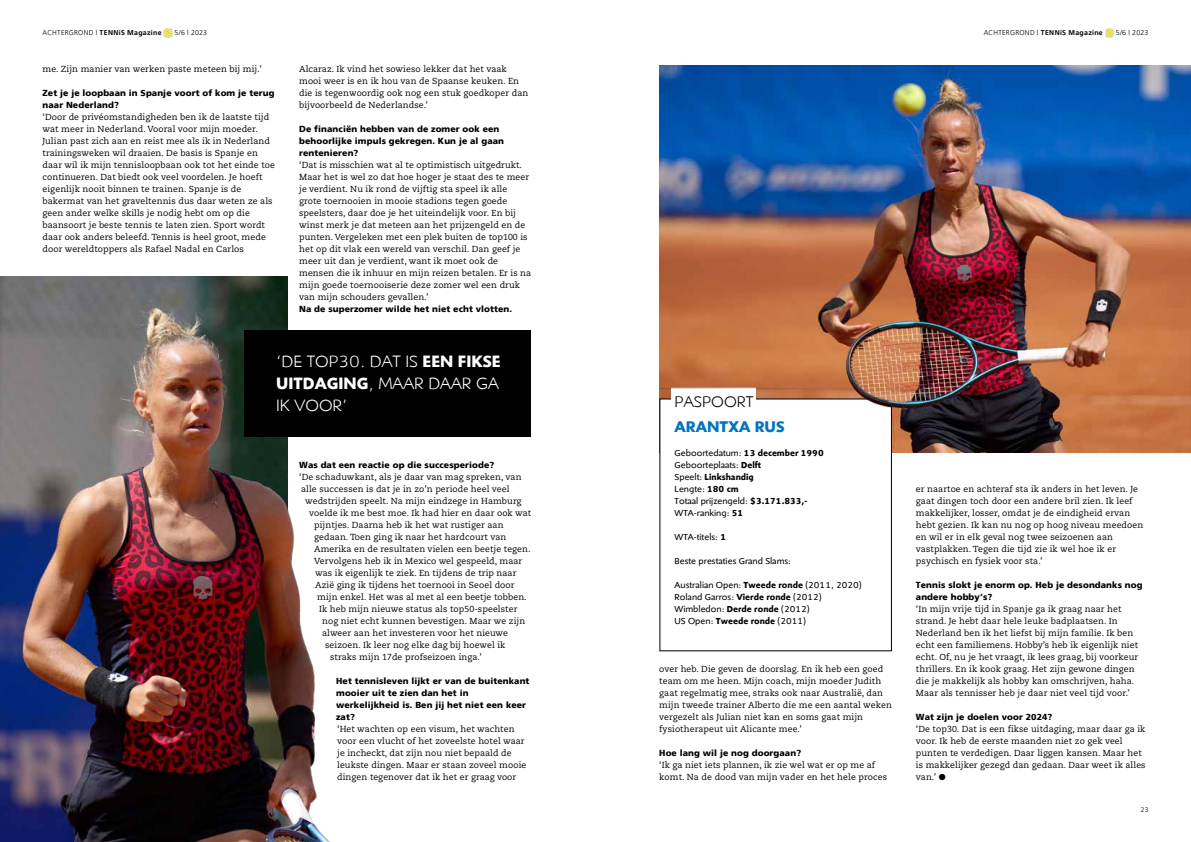
<style>
.page{position:relative;width:1191px;height:842px;background:#fff}
.page>*{position:absolute;margin:0;border:0;box-sizing:border-box;transform-origin:0 0}
.t1{font:300 17px/22px "Shinn";color:#fff;text-align:justify}
.t2{font:700 16px "Shinn";color:#0075bf}
.t3{font:300 16px "Shinn";color:#000}
.t4{font:9px/12px "Shinn";color:#000}
.t5{font:8.8px/12px "Caecilia LT Pro 55 Roman";letter-spacing:.01em;color:#000}
.t6{font:900 8.8px/12px "Frutiger";letter-spacing:.01em;color:#000}
.t7{font:700 7px "Frutiger";letter-spacing:.045em;color:#000}
.t8{font:300 7px "Frutiger";letter-spacing:.025em;color:#000}
.t9{font:300 6.7px "Frutiger";color:#000}
.s1{font-weight:300}
.s2{font-weight:700}
</style>
<div class="page">
<svg style="left:1105px;top:28px;width:8px;height:9px"></svg>
<svg style="left:163px;top:28px;width:9px;height:9px"></svg>
<img style="left:0;top:276px;width:34px;height:566px">
<img style="left:659px;top:65px;width:532px;height:387px">
<div style="left:660px;top:399px;width:231px;height:252px;background:#fff"></div>
<div style="left:659px;top:398px;width:233px;height:253px;border:1px solid #000"></div>
<div style="left:671px;top:386px;width:85px;height:32px;background:#fff"></div>
<img style="left:34px;top:276px;width:296px;height:566px">
<div style="left:244px;top:330px;width:286px;height:107px;background:#000"></div>
<p class="t7" style="left:43px;top:30px;width:121px"><span class="s1">ACHTERGROND |</span> TENNiS Magazine</p>
<p class="t8" style="left:174px;top:30px;width:34px">5/6 | 2023</p>
<p class="t7" style="left:983px;top:30px;width:121px"><span class="s1">ACHTERGROND |</span> TENNiS Magazine</p>
<p class="t8" style="left:1115px;top:30px;width:34px">5/6 | 2023</p>
<p class="t5" style="left:43px;top:63px;width:221px">me. Zijn manier van werken paste meteen bij mij.’</p>
<p class="t6" style="left:43px;top:87px;width:233px">Zet je je loopbaan in Spanje voort of kom je terug naar Nederland?</p>
<p class="t5" style="left:43px;top:111px;width:234px">‘Door de privéomstandigheden ben ik de laatste tijd wat meer in Nederland. Vooral voor mijn moeder.<br>Julian past zich aan en reist mee als ik in Nederland trainingsweken wil draaien. De basis is Spanje en daar wil ik mijn tennisloopbaan ook tot het einde toe continueren. Dat biedt ook veel voordelen. Je hoeft eigenlijk nooit binnen te trainen. Spanje is de bakermat van het graveltennis dus daar weten ze als geen ander welke skills je nodig hebt om op die baansoort je beste tennis te laten zien. Sport wordt daar ook anders beleefd. Tennis is heel groot, mede door wereldtoppers als Rafael Nadal en Carlos</p>
<p class="t5" style="left:299px;top:63px;width:231px">Alcaraz. Ik vind het sowieso lekker dat het vaak mooi weer is en ik hou van de Spaanse keuken. En die is tegenwoordig ook nog een stuk goedkoper dan bijvoorbeeld de Nederlandse.’</p>
<p class="t6" style="left:299px;top:123px;width:206px">De financiën hebben van de zomer ook een behoorlijke impuls gekregen. Kun je al gaan rentenieren?</p>
<p class="t5" style="left:299px;top:159px;width:234px">‘Dat is misschien wat al te optimistisch uitgedrukt.<br>Maar het is wel zo dat hoe hoger je staat des te meer je verdient. Nu ik rond de vijftig sta speel ik alle grote toernooien in mooie stadions tegen goede speelsters, daar doe je het uiteindelijk voor. En bij winst merk je dat meteen aan het prijzengeld en de punten. Vergeleken met een plek buiten de top100 is het op dit vlak een wereld van verschil. Dan geef je meer uit dan je verdient, want ik moet ook de mensen die ik inhuur en mijn reizen betalen. Er is na mijn goede toernooiserie deze zomer wel een druk van mijn schouders gevallen.’</p>
<p class="t6" style="left:299px;top:303px;width:214px">Na de superzomer wilde het niet echt vlotten.</p>
<h1 class="t1" style="left:276px;top:349px;width:226px">‘DE TOP30. DAT IS <span class="s2">EEN FIKSE UITDAGING</span>, MAAR DAAR GA IK VOOR’</h1>
<p class="t6" style="left:299px;top:459px;width:197px">Was dat een reactie op die succesperiode?</p>
<p class="t5" style="left:299px;top:471px;width:224px">‘De schaduwkant, als je daar van mag spreken, van</p>
<p class="t5" style="left:301px;top:483px;width:210px">alle successen is dat je in zo’n periode heel veel</p>
<p class="t5" style="left:305px;top:495px;width:218px">wedstrijden speelt. Na mijn eindzege in Hamburg</p>
<p class="t5" style="left:309px;top:507px;width:224px">voelde ik me best moe. Ik had hier en daar ook wat</p>
<p class="t5" style="left:314px;top:519px;width:191px">pijntjes. Daarna heb ik het wat rustiger aan</p>
<p class="t5" style="left:314px;top:531px;width:194px">gedaan. Toen ging ik naar het hardcourt van</p>
<p class="t5" style="left:314px;top:543px;width:218px">Amerika en de resultaten vielen een beetje tegen.</p>
<p class="t5" style="left:314px;top:555px;width:210px">Vervolgens heb ik in Mexico wel gespeeld, maar</p>
<p class="t5" style="left:315px;top:567px;width:203px">was ik eigenlijk te ziek. En tijdens de trip naar</p>
<p class="t5" style="left:315px;top:579px;width:201px">Azië ging ik tijdens het toernooi in Seoel door</p>
<p class="t5" style="left:317px;top:591px;width:211px">mijn enkel. Het was al met al een beetje tobben.</p>
<p class="t5" style="left:319px;top:603px;width:200px">Ik heb mijn nieuwe status als top50-speelster</p>
<p class="t5" style="left:322px;top:615px;width:205px">nog niet echt kunnen bevestigen. Maar we zijn</p>
<p class="t5" style="left:322px;top:627px;width:187px">alweer aan het investeren voor het nieuwe</p>
<p class="t5" style="left:325px;top:639px;width:182px">seizoen. Ik leer nog elke dag bij hoewel ik</p>
<p class="t5" style="left:330px;top:651px;width:153px">straks mijn 17de profseizoen inga.’</p>
<p class="t6" style="left:336px;top:675px;width:195px">Het tennisleven lijkt er van de buitenkant mooier uit te zien dan het in werkelijkheid is. Ben jij het niet een keer zat?</p>
<p class="t5" style="left:337px;top:723px;width:191px">‘Het wachten op een visum, het wachten voor een vlucht of het zoveelste hotel waar je incheckt, dat zijn nou niet bepaald de leukste dingen. Maar er staan zoveel mooie dingen tegenover dat ik het er graag voor</p>
<h2 class="t3" style="left:674px;top:391px;width:81px">PASPOORT</h2>
<h2 class="t2" style="left:674px;top:416px;width:112px">ARANTXA RUS</h2>
<p class="t4" style="left:674px;top:446px;width:151px">Geboortedatum: <span class="s2">13 december 1990<br></span>Geboorteplaats: <span class="s2">Delft<br></span>Speelt: <span class="s2">Linkshandig<br></span>Lengte: <span class="s2">180 cm<br></span>Totaal prijzengeld: <span class="s2">$3.171.833,-<br></span>WTA-ranking: <span class="s2">51</span></p>
<p class="t4" style="left:674px;top:530px;width:53px">WTA-titels: <span class="s2">1</span></p>
<p class="t4" style="left:674px;top:554px;width:118px">Beste prestaties Grand Slams:</p>
<p class="t4" style="left:674px;top:578px;width:189px">Australian Open: <span class="s2">Tweede ronde</span> (2011, 2020)<br>Roland Garros: <span class="s2">Vierde ronde</span> (2012)<br>Wimbledon: <span class="s2">Derde ronde</span> (2012)<br>US Open: <span class="s2">Tweede ronde</span> (2011)</p>
<p class="t5" style="left:659px;top:663px;width:234px">over heb. Die geven de doorslag. En ik heb een goed team om me heen. Mijn coach, mijn moeder Judith gaat regelmatig mee, straks ook naar Australië, dan mijn tweede trainer Alberto die me een aantal weken vergezelt als Julian niet kan en soms gaat mijn fysiotherapeut uit Alicante mee.’</p>
<p class="t6" style="left:659px;top:748px;width:143px">Hoe lang wil je nog doorgaan?</p>
<p class="t5" style="left:659px;top:759px;width:229px">‘Ik ga niet iets plannen, ik zie wel wat er op me af komt. Na de dood van mijn vader en het hele proces</p>
<p class="t5" style="left:916px;top:483px;width:229px">er naartoe en achteraf sta ik anders in het leven. Je gaat dingen toch door een andere bril zien. Ik leef makkelijker, losser, omdat je de eindigheid ervan hebt gezien. Ik kan nu nog op hoog niveau meedoen en wil er in elk geval nog twee seizoenen aan vastplakken. Tegen die tijd zie ik wel hoe ik er psychisch en fysiek voor sta.’</p>
<p class="t6" style="left:916px;top:580px;width:228px">Tennis slokt je enorm op. Heb je desondanks nog andere hobby’s?</p>
<p class="t5" style="left:916px;top:603px;width:224px">‘In mijn vrije tijd in Spanje ga ik graag naar het strand. Je hebt daar hele leuke badplaatsen. In Nederland ben ik het liefst bij mijn familie. Ik ben echt een familiemens. Hobby’s heb ik eigenlijk niet echt. Of, nu je het vraagt, ik lees graag, bij voorkeur thrillers. En ik kook graag. Het zijn gewone dingen die je makkelijk als hobby kan omschrijven, haha.<br>Maar als tennisser heb je daar niet veel tijd voor.’</p>
<p class="t6" style="left:916px;top:712px;width:138px">Wat zijn je doelen voor 2024?</p>
<p class="t5" style="left:916px;top:723px;width:231px">‘De top30. Dat is een fikse uitdaging, maar daar ga ik voor. Ik heb de eerste maanden niet zo gek veel punten te verdedigen. Daar liggen kansen. Maar het is makkelijker gezegd dan gedaan. Daar weet ik alles van.’ ●</p>
<p class="t9" style="left:1140px;top:807px;width:9px">23</p>
</div>
